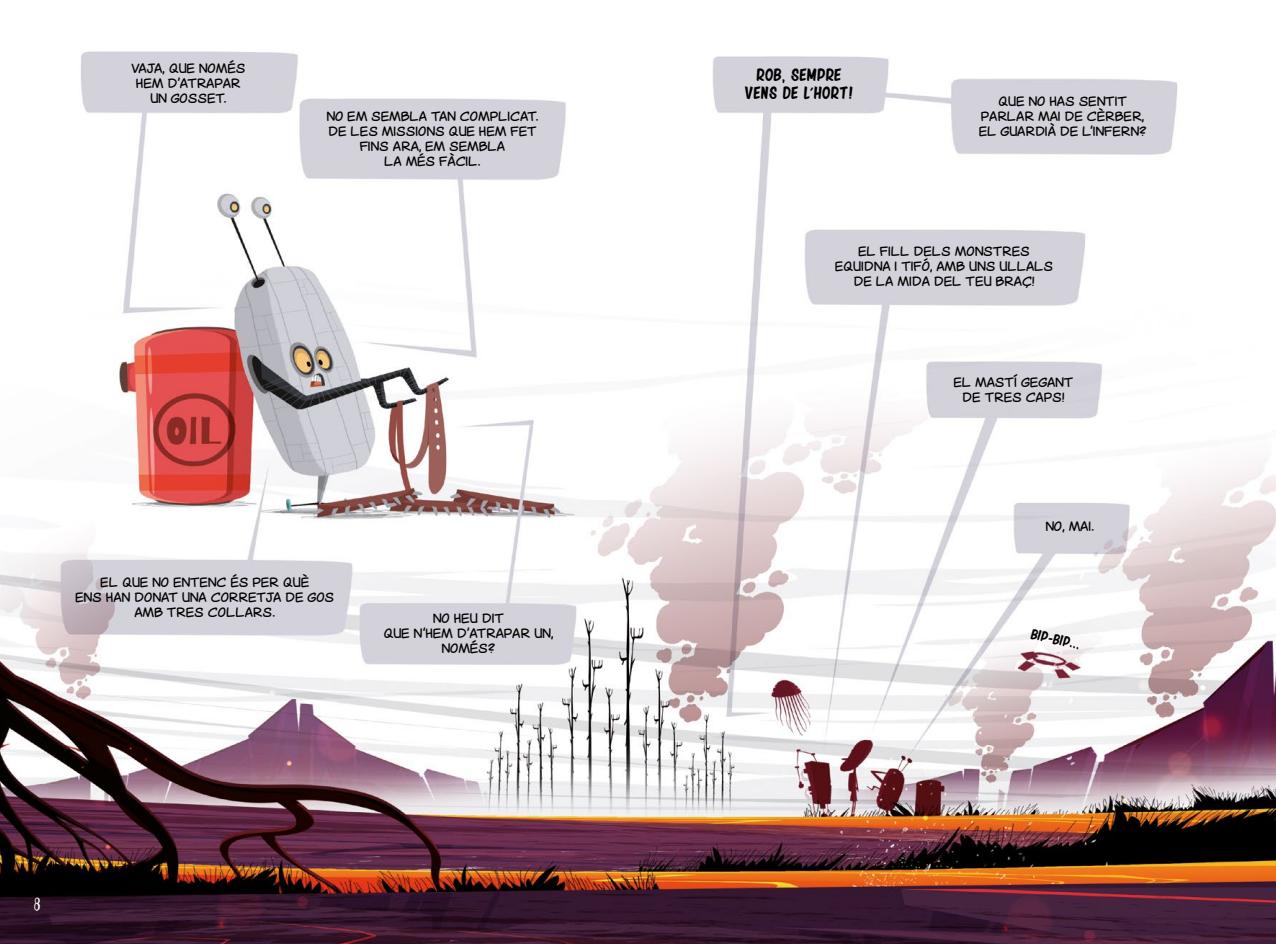
<style>
.page{position:relative;width:1276px;height:944px;background:#fff}
.page>*{position:absolute;margin:0;border:0;box-sizing:border-box;transform-origin:0 0}
.numerador_blanc{font:24px "Earth Quest";color:#fff}
.ONOMATOPEIA{font:18px/18px "fridaynight";color:#000;text-align:center}
.ONOMATOPEIA-2{font:15px "fridaynight";color:#000}
.BAFARADA{font:13.5px/15px "Canted Comic";color:#000;text-align:center}
</style>
<div class="page">
<img style="left:0;top:51px;width:1276px;height:893px">
<p class="BAFARADA" style="left:131px;top:59px;width:116px">VAJA, QUE NOMÉS<br>HEM D’ATRAPAR<br>UN GOSSET.</p>
<p class="BAFARADA" style="left:326px;top:108px;width:213px">NO EM SEMBLA TAN COMPLICAT.<br>DE LES MISSIONS QUE HEM FET<br>FINS ARA, EM SEMBLA<br>LA MÉS FÀCIL.</p>
<p class="BAFARADA" style="left:75px;top:573px;width:260px">EL QUE NO ENTENC ÉS PER QUÈ<br>ENS HAN DONAT UNA CORRETJA DE GOS<br>AMB TRES COLLARS.</p>
<p class="BAFARADA" style="left:383px;top:609px;width:171px">NO HEU DIT<br>QUE N’HEM D’ATRAPAR UN,<br>NOMÉS?</p>
<p class="numerador_blanc" style="left:34px;top:895px;width:8px">8</p>
<p class="ONOMATOPEIA" style="left:745px;top:67px;width:110px">ROB, SEMPRE<br>VENS DE L’HORT!</p>
<p class="BAFARADA" style="left:978px;top:92px;width:169px">QUE NO HAS SENTIT<br>PARLAR MAI DE CÈRBER,<br>EL GUARDIÀ DE L’INFERN?</p>
<p class="BAFARADA" style="left:835px;top:242px;width:220px">EL FILL DELS MONSTRES<br>EQUIDNA I TIFÓ, AMB UNS ULLALS<br>DE LA MIDA DEL TEU BRAÇ!</p>
<p class="BAFARADA" style="left:953px;top:373px;width:121px">EL MASTÍ GEGANT<br>DE TRES CAPS!</p>
<p class="BAFARADA" style="left:1045px;top:517px;width:50px">NO, MAI.</p>
<p class="ONOMATOPEIA-2" style="left:1033px;top:626px;width:51px;rotate:12deg">BIP-BIP...</p>
</div>
